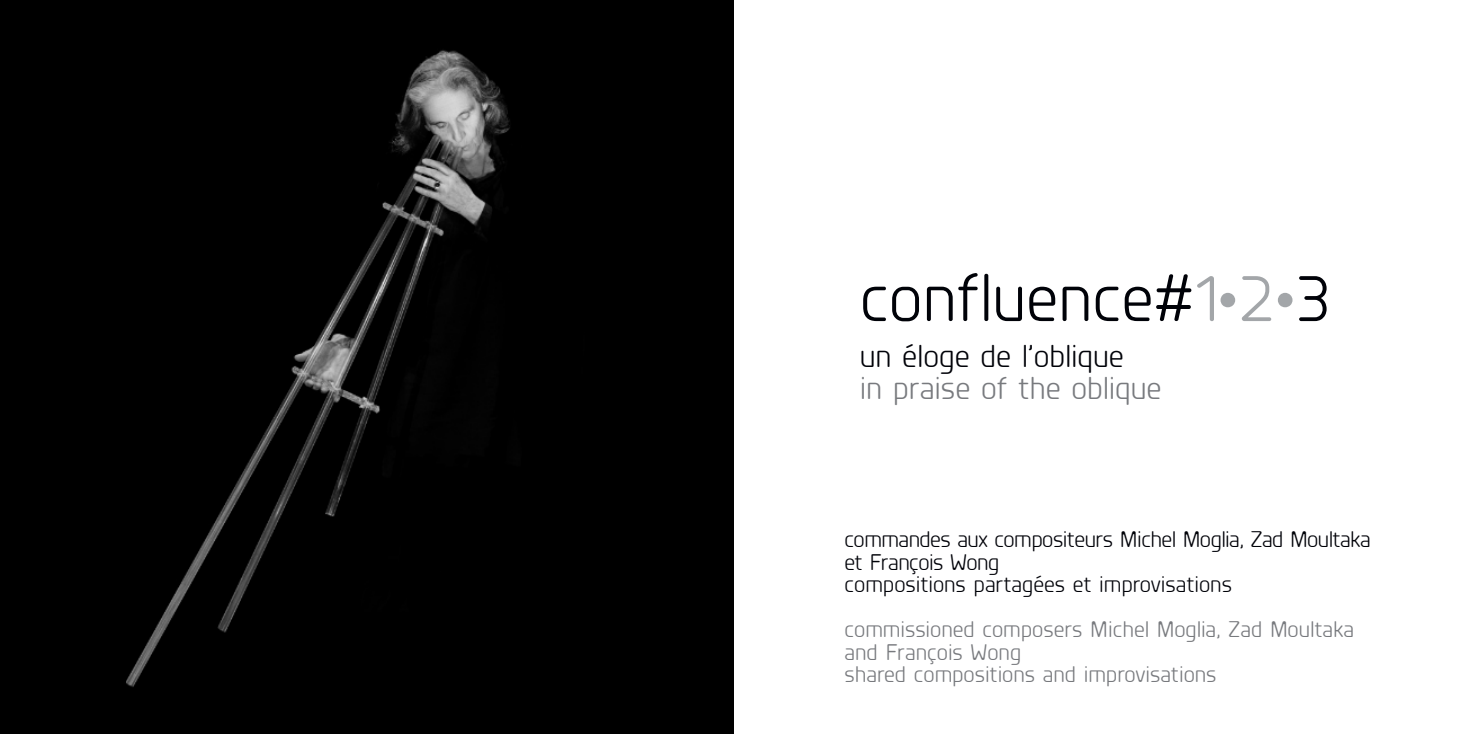
<style>
.page{position:relative;width:1467px;height:734px;background:#fff}
.page>*{position:absolute;margin:0;border:0;box-sizing:border-box;transform-origin:0 0}
.t1{font:67.5px "Planer";color:#000208}
.t2{font:31.5px "Planer";color:#787a7e}
.t3{font:31.5px "Planer";color:#000208}
.t4{font:22.5px/22.5px "Planer";letter-spacing:-.02em;color:#000208}
.t5{font:22.5px/22.5px "Planer";color:#787a7e}
.s1{color:#a3a6a9}
</style>
<div class="page">
<div style="left:0;top:0;width:733px;height:733px;background:#000"></div>
<h1 class="t1" style="left:860px;top:274px;width:471px">confluence#<span class="s1">1•2•</span>3</h1>
<h2 class="t3" style="left:860px;top:345px;width:265px">un éloge de l’oblique</h2>
<h2 class="t2" style="left:860px;top:376px;width:303px">in praise of the oblique</h2>
<p class="t4" style="left:844px;top:530px;width:528px">commandes aux compositeurs Michel Moglia, Zad Moultaka et François Wong<br>compositions partagées et improvisations</p>
<p class="t5" style="left:844px;top:620px;width:511px">commissioned composers Michel Moglia, Zad Moultaka and François Wong<br>shared compositions and improvisations</p>
</div>
